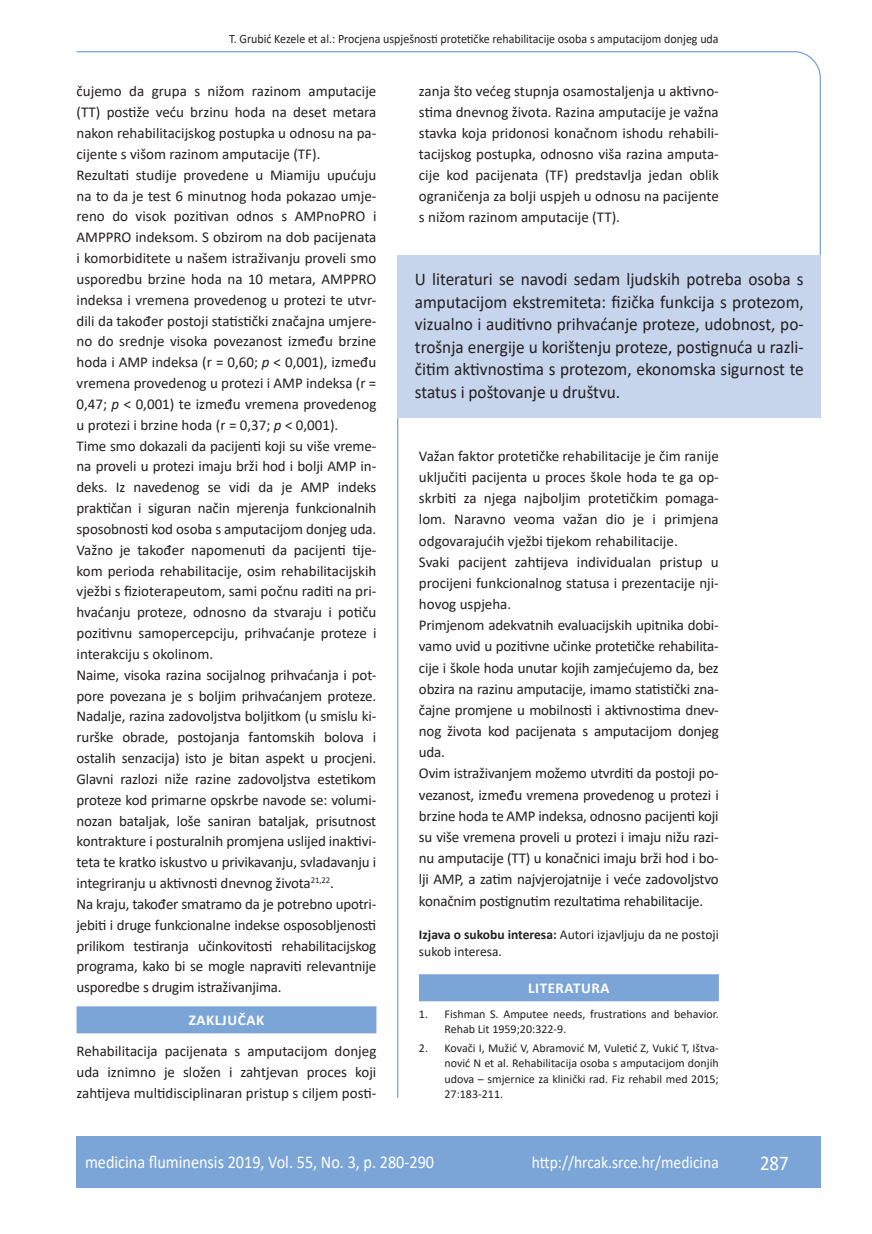
<style>
.page{position:relative;width:872px;height:1234px;background:#fff}
.page>*{position:absolute;margin:0;border:0;box-sizing:border-box;transform-origin:0 0}
.t1{font:21px "Calibri";color:#fff;scale:.9 1}
.anterfile{font:18px/22.5px "Calibri";color:#231f20;text-align:justify;scale:.96 1}
.t2{font:18px "Calibri";color:#fff;scale:.9 1}
.t3{font:17.25px "Calibri";color:#fff;scale:.9 1}
.osnovni_tekst{font:15px/20.9px "Calibri";letter-spacing:-.01em;color:#231f20;text-align:justify}
.naslov_ruler{font:700 15px "Calibri";letter-spacing:.04em;color:#fff}
.izjava{font:13.5px/16.6px "Calibri";color:#231f20}
.glava{font:12.75px "Calibri";color:#231f20;scale:.94 1}
.literatura{font:12px/15.1px "Calibri";color:#231f20}
.s1{font-style:italic}
.s2{font-weight:700}
</style>
<div class="page">
<svg style="left:76px;top:51px;width:745px;height:206px"></svg>
<hr style="left:397px;top:325px;width:1px;height:772px;background:#7ca5d7">
<div style="left:77px;top:1135px;width:744px;height:51px;background:#7ca5d7"></div>
<div style="left:77px;top:1006px;width:299px;height:27px;background:#7ca5d7"></div>
<div style="left:398px;top:255px;width:423px;height:162px;background:#c6d5ec"></div>
<div style="left:419px;top:974px;width:300px;height:27px;background:#7ca5d7"></div>
<p class="glava" style="left:229px;top:29px;width:522px">T. Grubić Kezele et al.: Procjena uspješnosti protetičke rehabilitacije osoba s amputacijom donjeg uda</p>
<p class="osnovni_tekst" style="left:77px;top:81px;width:301px">čujemo da grupa s nižom razinom amputacije (TT) postiže veću brzinu hoda na deset metara nakon rehabilitacijskog postupka u odnosu na pa&shy;cijente s višom razinom amputacije (TF).</p>
<p class="osnovni_tekst" style="left:77px;top:164px;width:301px">Rezultati studije provedene u Miamiju upućuju na to da je test 6 minutnog hoda pokazao umje&shy;reno do visok pozitivan odnos s AMPnoPRO i AMPPRO indeksom. S obzirom na dob pacijenata i komorbiditete u našem istraživanju proveli smo usporedbu brzine hoda na 10 metara, AMPPRO indeksa i vremena provedenog u protezi te utvr&shy;dili da također postoji statistički značajna umjere&shy;no do srednje visoka povezanost između brzine hoda i AMP indeksa (r = 0,60; <span class="s1">p</span> ˂ 0,001), između vremena provedenog u protezi i AMP indeksa (r = 0,47; <span class="s1">p</span> ˂ 0,001) te između vremena provedenog u protezi i brzine hoda (r = 0,37; <span class="s1">p</span> ˂ 0,001).</p>
<p class="osnovni_tekst" style="left:77px;top:434px;width:301px">Time smo dokazali da pacijenti koji su više vreme&shy;na proveli u protezi imaju brži hod i bolji AMP in&shy;deks. Iz navedenog se vidi da je AMP indeks praktičan i siguran način mjerenja funkcionalnih sposobnosti kod osoba s amputacijom donjeg uda.</p>
<p class="osnovni_tekst" style="left:77px;top:539px;width:301px">Važno je također napomenuti da pacijenti tije&shy;kom perioda rehabilitacije, osim rehabilitacijskih vježbi s fizioterapeutom, sami počnu raditi na pri&shy;hvaćanju proteze, odnosno da stvaraju i potiču pozitivnu samopercepciju, prihvaćanje proteze i interakciju s okolinom.</p>
<p class="osnovni_tekst" style="left:77px;top:663px;width:301px">Naime, visoka razina socijalnog prihvaćanja i pot&shy;pore povezana je s boljim prihvaćanjem proteze.<br>Nadalje, razina zadovoljstva boljitkom (u smislu ki&shy;rurške obrade, postojanja fantomskih bolova i ostalih senzacija) isto je bitan aspekt u procjeni.<br>Glavni razlozi niže razine zadovoljstva estetikom proteze kod primarne opskrbe navode se: volumi&shy;nozan bataljak, loše saniran bataljak, prisutnost kontrakture i posturalnih promjena uslijed inaktivi&shy;teta te kratko iskustvo u privikavanju, svladavanju i integriranju u aktivnosti dnevnog života<sup>21,22</sup>.</p>
<p class="osnovni_tekst" style="left:77px;top:893px;width:301px">Na kraju, također smatramo da je potrebno upotri&shy;jebiti i druge funkcionalne indekse osposobljenosti prilikom testiranja učinkovitosti rehabilitacijskog programa, kako bi se mogle napraviti relevantnije usporedbe s drugim istraživanjima.</p>
<p class="naslov_ruler" style="left:189px;top:1009px;width:77px">ZAKLJUČAK</p>
<p class="osnovni_tekst" style="left:77px;top:1039px;width:301px">Rehabilitacija pacijenata s amputacijom donjeg uda iznimno je složen i zahtjevan proces koji zahtijeva multidisciplinaran pristup s ciljem posti-</p>
<p class="osnovni_tekst" style="left:419px;top:80px;width:301px">zanja što većeg stupnja osamostaljenja u aktivno&shy;stima dnevnog života. Razina amputacije je važna stavka koja pridonosi konačnom ishodu rehabili&shy;tacijskog postupka, odnosno viša razina amputa&shy;cije kod pacijenata (TF) predstavlja jedan oblik ograničenja za bolji uspjeh u odnosu na pacijente s nižom razinom amputacije (TT).</p>
<p class="anterfile" style="left:415px;top:267px;width:407px">U literaturi se navodi sedam ljudskih potreba osoba s amputacijom ekstremiteta: fizička funkcija s protezom, vizualno i auditivno prihvaćanje proteze, udobnost, po&shy;trošnja energije u korištenju proteze, postignuća u razli&shy;čitim aktivnostima s protezom, ekonomska sigurnost te status i poštovanje u društvu.</p>
<p class="osnovni_tekst" style="left:419px;top:445px;width:301px">Važan faktor protetičke rehabilitacije je čim ranije uključiti pacijenta u proces škole hoda te ga op&shy;skrbiti za njega najboljim protetičkim pomaga&shy;lom. Naravno veoma važan dio je i primjena odgovarajućih vježbi tijekom rehabilitacije.</p>
<p class="osnovni_tekst" style="left:419px;top:550px;width:301px">Svaki pacijent zahtijeva individualan pristup u procijeni funkcionalnog statusa i prezentacije nji&shy;hovog uspjeha.</p>
<p class="osnovni_tekst" style="left:419px;top:614px;width:301px">Primjenom adekvatnih evaluacijskih upitnika dobi&shy;vamo uvid u pozitivne učinke protetičke rehabilita&shy;cije i škole hoda unutar kojih zamjećujemo da, bez obzira na razinu amputacije, imamo statistički zna&shy;čajne promjene u mobilnosti i aktivnostima dnev&shy;nog života kod pacijenata s amputacijom donjeg uda.</p>
<p class="osnovni_tekst" style="left:419px;top:762px;width:301px">Ovim istraživanjem možemo utvrditi da postoji po&shy;vezanost, između vremena provedenog u protezi i brzine hoda te AMP indeksa, odnosno pacijenti koji su više vremena proveli u protezi i imaju nižu razi&shy;nu amputacije (TT) u konačnici imaju brži hod i bo&shy;lji AMP, a zatim najvjerojatnije i veće zadovoljstvo konačnim postignutim rezultatima rehabilitacije.</p>
<p class="izjava" style="left:419px;top:925px;width:301px"><span class="s2">Izjava o sukobu interesa:</span> Autori izjavljuju da ne postoji sukob interesa.</p>
<p class="naslov_ruler" style="left:528px;top:977px;width:83px">LITERATURA</p>
<p class="literatura" style="left:444px;top:1005px;width:276px;text-indent:-26px">1. Fishman S. Amputee needs, frustrations and behavior.<br>Rehab Lit 1959;20:322-9.</p>
<p class="literatura" style="left:444px;top:1040px;width:276px;text-align:justify;text-indent:-26px">2. Kovači I, Mužić V, Abramović M, Vuletić Z, Vukić T, Ištva&shy;nović N et al. Rehabilitacija osoba s amputacijom donjih udova – smjernice za klinički rad. Fiz rehabil med 2015; 27:183-211.</p>
<p class="t2" style="left:85px;top:1149px;width:389px">medicina fluminensis 2019, Vol. 55, No. 3, p. 280-290</p>
<p class="t3" style="left:532px;top:1150px;width:209px">http://hrcak.srce.hr/medicina</p>
<p class="t1" style="left:760px;top:1147px;width:33px">287</p>
</div>
